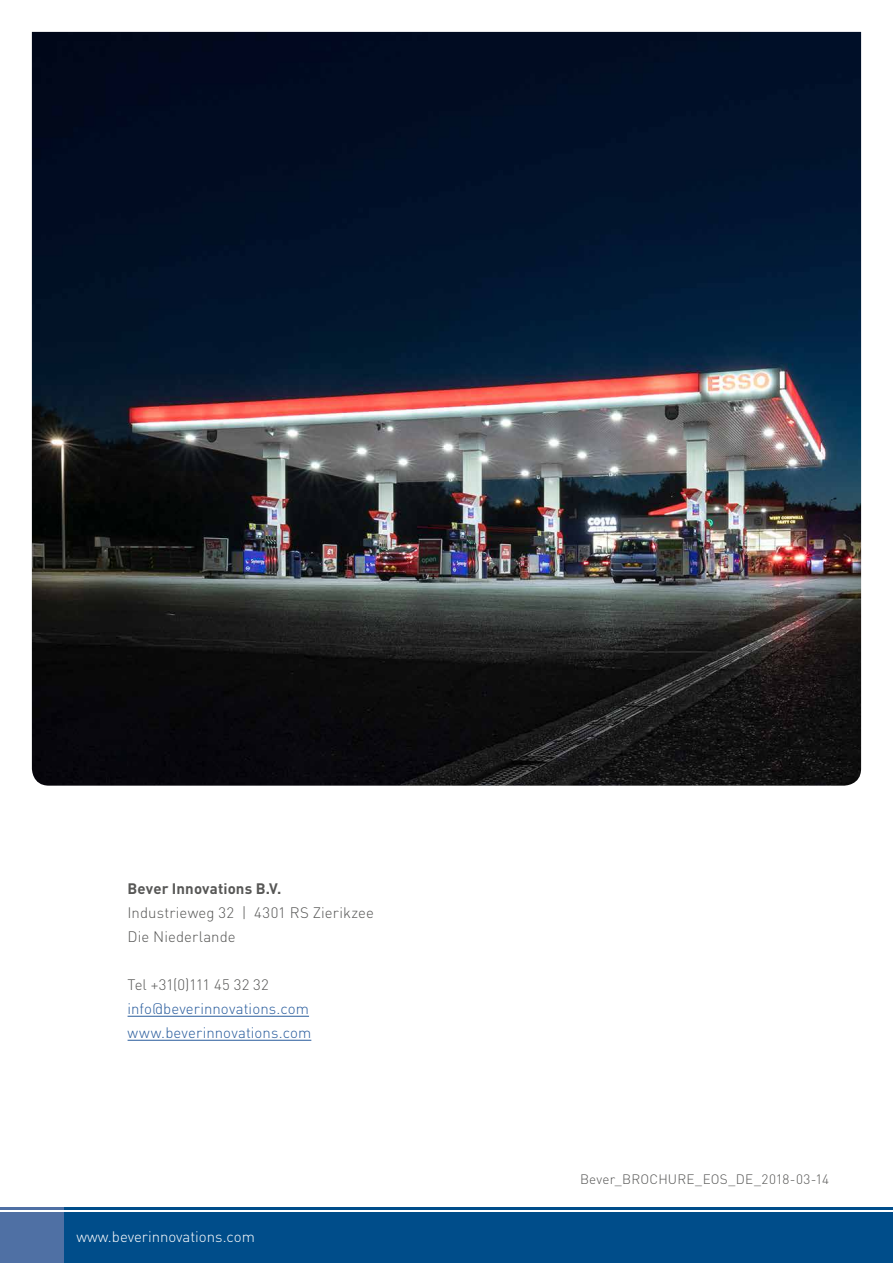
<style>
.page{position:relative;width:893px;height:1263px;background:#fff}
.page>*{position:absolute;margin:0;border:0;box-sizing:border-box;transform-origin:0 0}
.t1{font:300 15px/24px "DIN Pro";letter-spacing:.005em;color:#575756}
.t2{font:300 15px/24px "DIN Pro";letter-spacing:.005em;color:#275b9c}
.t3{font:300 15px "DIN Pro";color:#fff}
.t4{font:700 15px "DIN Pro";letter-spacing:.005em;color:#575756}
.t5{font:300 13.5px "DIN Pro";letter-spacing:.01em;color:#575756}
</style>
<div class="page">
<img style="left:32px;top:32px;width:829px;height:754px">
<div style="left:64px;top:1212px;width:829px;height:51px;background:#004d8a"></div>
<div style="left:0;top:1212px;width:64px;height:51px;background:#4f70a4"></div>
<hr style="left:64px;top:1208px;width:829px;height:2px;background:#004d8a">
<hr style="left:0;top:1208px;width:64px;height:2px;background:#4f70a4">
<hr style="left:128px;top:1016px;width:181px;height:1px;background:#275b9c">
<hr style="left:128px;top:1040px;width:183px;height:1px;background:#275b9c">
<p class="t4" style="left:128px;top:876px;width:155px">Bever Innovations B.V.</p>
<p class="t1" style="left:128px;top:899px;width:248px">Industrieweg 32 | 4301 RS Zierikzee<br>Die Niederlande</p>
<p class="t1" style="left:128px;top:971px;width:143px">Tel +31(0)111 45 32 32</p>
<p class="t2" style="left:128px;top:995px;width:185px">info@beverinnovations.com www.beverinnovations.com</p>
<p class="t3" style="left:77px;top:1225px;width:180px">www.beverinnovations.com</p>
<p class="t5" style="left:580px;top:1169px;width:251px">Bever_BROCHURE_EOS_DE_2018-03-14</p>
</div>
